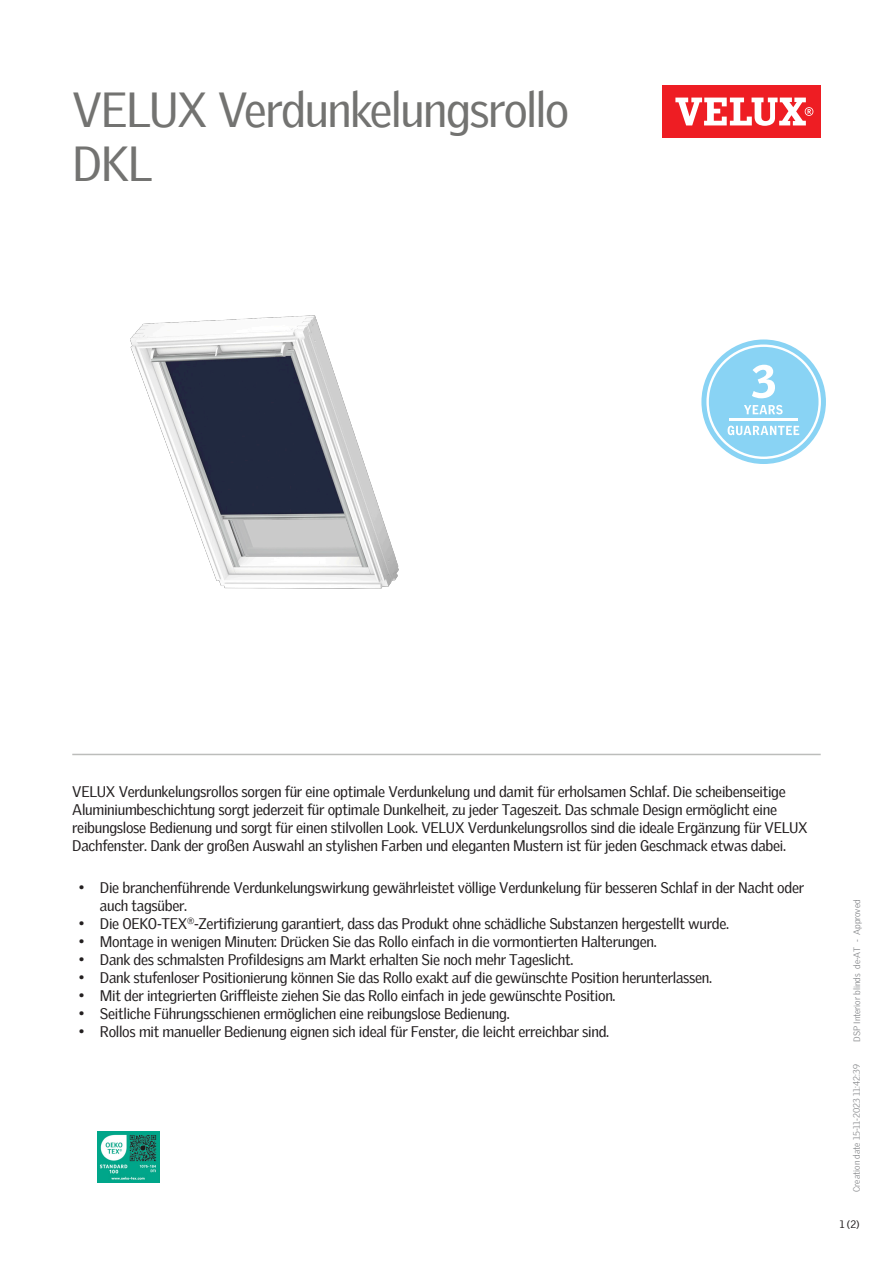
<style>
.page{position:relative;width:893px;height:1263px;background:#fff}
.page>*{position:absolute;margin:0;border:0;box-sizing:border-box;transform-origin:0 0}
.Headline{font:48px/54px "Velux Gothic";letter-spacing:-.03em;color:#737371}
.Body_Regular{font:15px/18px "Velux Gothic";letter-spacing:-.02em;color:#231f20}
.t1{font:10.5px "Velux Gothic";color:#231f20}
.t2{font:300 9px "Velux Gothic";color:#7c7e81}
</style>
<div class="page">
<div style="left:662px;top:85px;width:159px;height:53px;background:#ee1d23"></div>
<svg style="left:675px;top:98px;width:138px;height:28px"></svg>
<hr style="left:72px;top:754px;width:749px;height:1px;background:#bcbdbb">
<img style="left:98px;top:1131px;width:61px;height:51px">
<img style="left:130px;top:315px;width:269px;height:274px">
<svg style="left:701px;top:339px;width:125px;height:125px"></svg>
<p class="Headline" style="left:72px;top:79px;width:498px">VELUX Verdunkelungsrollo<br>DKL</p>
<p class="Body_Regular" style="left:72px;top:781px;width:737px">VELUX Verdunkelungsrollos sorgen für eine optimale Verdunkelung und damit für erholsamen Schlaf. Die scheibenseitige Aluminiumbeschichtung sorgt jederzeit für optimale Dunkelheit, zu jeder Tageszeit. Das schmale Design ermöglicht eine reibungslose Bedienung und sorgt für einen stilvollen Look. VELUX Verdunkelungsrollos sind die ideale Ergänzung für VELUX Dachfenster. Dank der großen Auswahl an stylishen Farben und eleganten Mustern ist für jeden Geschmack etwas dabei.</p>
<p class="Body_Regular" style="left:100px;top:878px;width:706px;text-indent:-21px">• Die branchenführende Verdunkelungswirkung gewährleistet völlige Verdunkelung für besseren Schlaf in der Nacht oder auch tagsüber.</p>
<p class="Body_Regular" style="left:79px;top:914px;width:652px">• Die OEKO-TEX<sup>®</sup>-Zertifizierung garantiert, dass das Produkt ohne schädliche Substanzen hergestellt wurde.</p>
<p class="Body_Regular" style="left:79px;top:932px;width:580px">• Montage in wenigen Minuten: Drücken Sie das Rollo einfach in die vormontierten Halterungen.</p>
<p class="Body_Regular" style="left:79px;top:950px;width:496px">• Dank des schmalsten Profildesigns am Markt erhalten Sie noch mehr Tageslicht.</p>
<p class="Body_Regular" style="left:79px;top:968px;width:635px">• Dank stufenloser Positionierung können Sie das Rollo exakt auf die gewünschte Position herunterlassen.</p>
<p class="Body_Regular" style="left:79px;top:986px;width:538px">• Mit der integrierten Griffleiste ziehen Sie das Rollo einfach in jede gewünschte Position.</p>
<p class="Body_Regular" style="left:79px;top:1004px;width:433px">• Seitliche Führungsschienen ermöglichen eine reibungslose Bedienung.</p>
<p class="Body_Regular" style="left:79px;top:1022px;width:532px">• Rollos mit manueller Bedienung eignen sich ideal für Fenster, die leicht erreichbar sind.</p>
<p class="t2" style="left:850px;top:1042px;width:144px;rotate:-90deg">DSP Interior blinds de-AT - Approved</p>
<p class="t2" style="left:850px;top:1192px;width:129px;rotate:-90deg">Creation date 15-11-2023 11:42:39</p>
<p class="t1" style="left:840px;top:1216px;width:21px">1 (2)</p>
</div>
